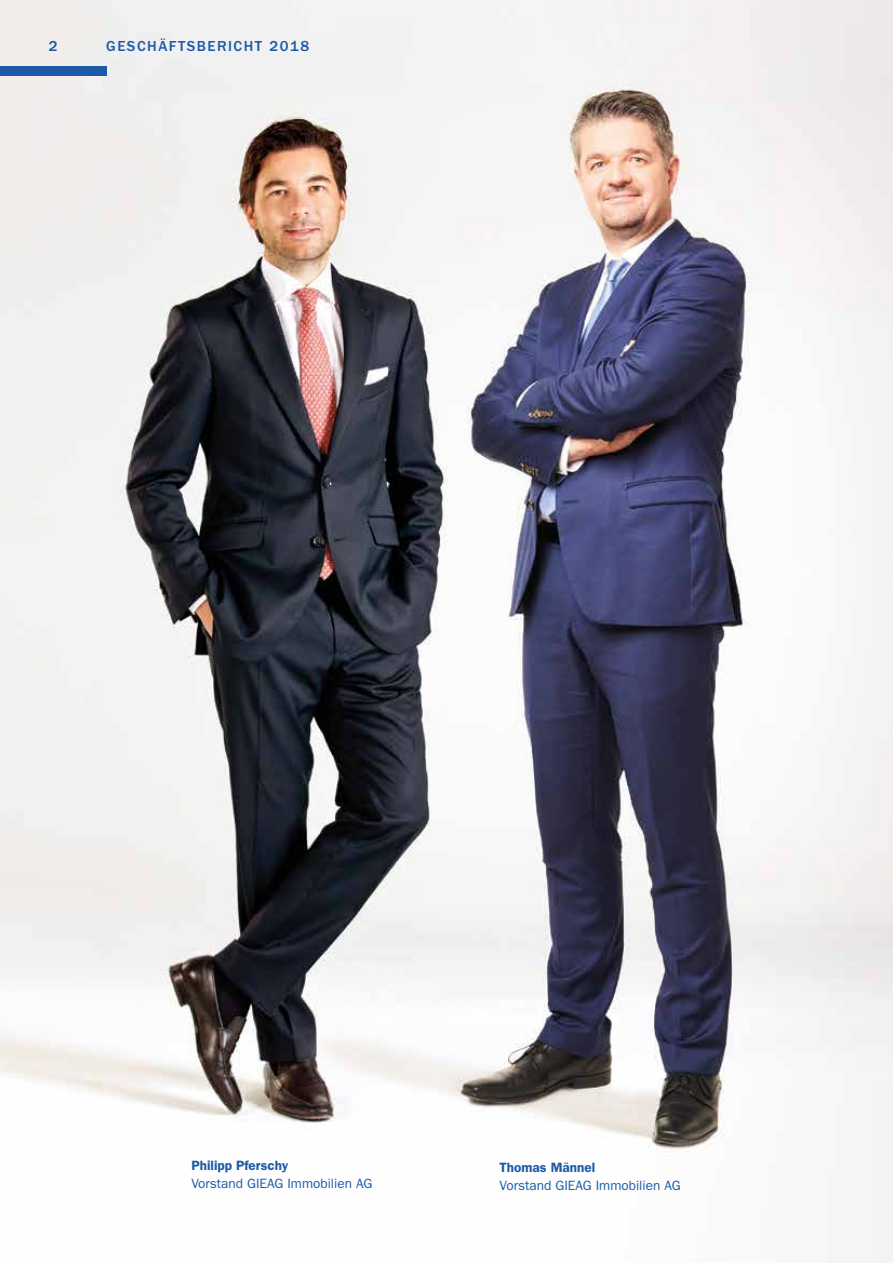
<style>
.page{position:relative;width:893px;height:1263px;background:#fff}
.page>*{position:absolute;margin:0;border:0;box-sizing:border-box;transform-origin:0 0}
.t1{font:500 15px "ITC Franklin Gothic Std";letter-spacing:.1em;color:#1c5aa8}
.t2{font:13.5px "ITC Franklin Gothic Std";color:#1c5aa8}
.t3{font:600 13.5px "ITC Franklin Gothic Std";color:#1c5aa8}
</style>
<div class="page">
<img style="left:0;top:0;width:893px;height:1263px">
<div style="left:0;top:66px;width:106px;height:10px;background:#1c5aa8"></div>
<p class="t1" style="left:49px;top:37px;width:10px">2</p>
<p class="t1" style="left:106px;top:37px;width:204px">GESCHÄFTSBERICHT 2018</p>
<p class="t3" style="left:191px;top:1157px;width:98px">Philipp Pferschy</p>
<p class="t2" style="left:191px;top:1175px;width:182px">Vorstand GIEAG Immobilien AG</p>
<p class="t3" style="left:500px;top:1159px;width:97px">Thomas Männel</p>
<p class="t2" style="left:500px;top:1178px;width:182px">Vorstand GIEAG Immobilien AG</p>
</div>
